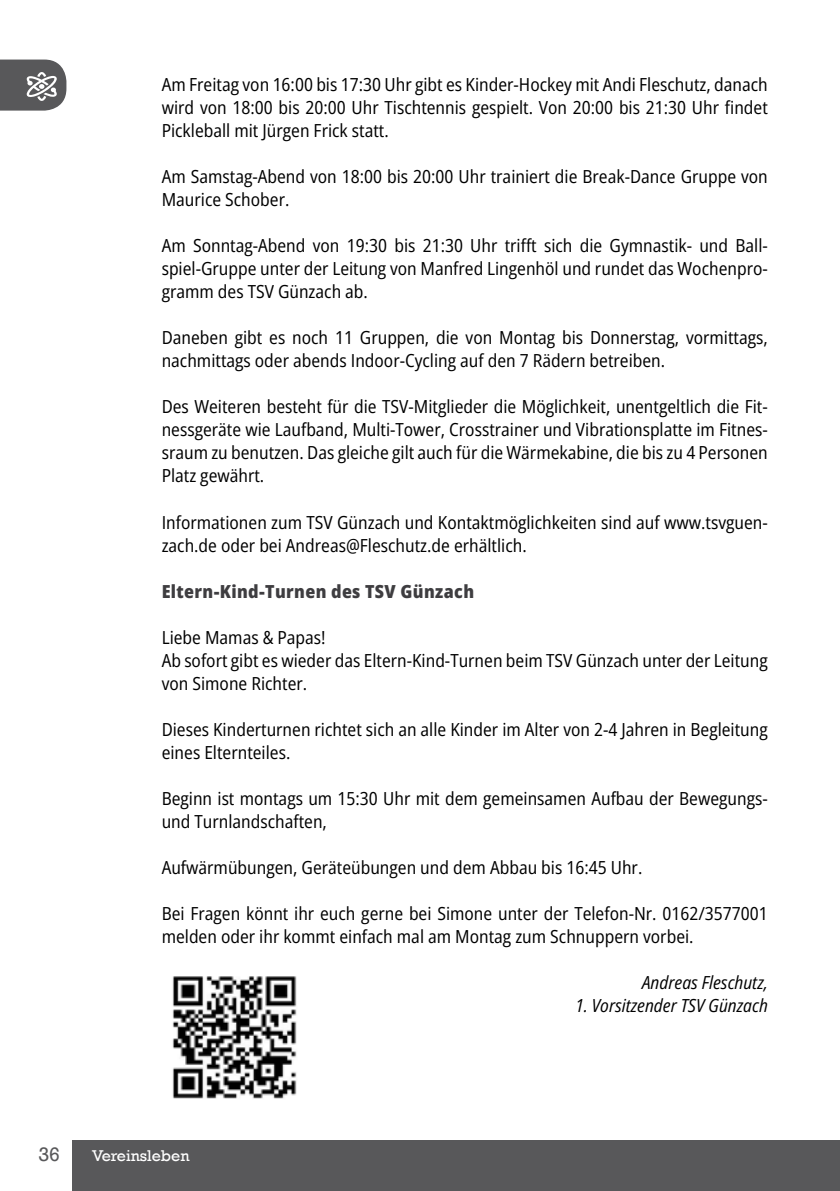
<style>
.page{position:relative;width:840px;height:1191px;background:#fff}
.page>*{position:absolute;margin:0;border:0;box-sizing:border-box;transform-origin:0 0}
.t1{font:20px "Rockwell";color:#58585a}
.t2{font:semi-condensed 18px/23px "Open Sans";color:#000}
.t3{font:italic semi-condensed 18px "Open Sans";color:#000}
.t4{font:800 semi-condensed 18px "Open Sans";letter-spacing:.02em;color:#3e3d40}
.t5{font:16px "Rockwell";color:#fff}
</style>
<div class="page">
<div style="left:72px;top:1140px;width:767px;height:51px;background:#58585a"></div>
<svg style="left:0;top:60px;width:66px;height:51px"></svg>
<img style="left:172px;top:976px;width:125px;height:123px">
<p class="t2" style="left:162px;top:73px;width:607px;text-align:justify">Am Freitag von 16:00 bis 17:30 Uhr gibt es Kinder-Hockey mit Andi Fleschutz, danach wird von 18:00 bis 20:00 Uhr Tischtennis gespielt. Von 20:00 bis 21:30 Uhr findet Pickleball mit Jürgen Frick statt.</p>
<p class="t2" style="left:162px;top:165px;width:607px">Am Samstag-Abend von 18:00 bis 20:00 Uhr trainiert die Break-Dance Gruppe von<br>Maurice Schober.</p>
<p class="t2" style="left:162px;top:234px;width:607px;text-align:justify">Am Sonntag-Abend von 19:30 bis 21:30 Uhr trifft sich die Gymnastik- und Ball&shy;spiel-Gruppe unter der Leitung von Manfred Lingenhöl und rundet das Wochenpro&shy;gramm des TSV Günzach ab.</p>
<p class="t2" style="left:162px;top:326px;width:607px">Daneben gibt es noch 11 Gruppen, die von Montag bis Donnerstag, vormittags, nachmittags oder abends Indoor-Cycling auf den 7 Rädern betreiben.</p>
<p class="t2" style="left:162px;top:395px;width:607px;text-align:justify">Des Weiteren besteht für die TSV-Mitglieder die Möglichkeit, unentgeltlich die Fit&shy;nessgeräte wie Laufband, Multi-Tower, Crosstrainer und Vibrationsplatte im Fitnes&shy;sraum zu benutzen. Das gleiche gilt auch für die Wärmekabine, die bis zu 4 Personen Platz gewährt.</p>
<p class="t2" style="left:162px;top:510px;width:607px">Informationen zum TSV Günzach und Kontaktmöglichkeiten sind auf www.tsvguen&shy;zach.de oder bei Andreas@Fleschutz.de erhältlich.</p>
<p class="t4" style="left:162px;top:578px;width:314px">Eltern-Kind-Turnen des TSV Günzach</p>
<p class="t2" style="left:162px;top:625px;width:607px">Liebe Mamas &amp; Papas!<br>Ab sofort gibt es wieder das Eltern-Kind-Turnen beim TSV Günzach unter der Leitung von Simone Richter.</p>
<p class="t2" style="left:162px;top:717px;width:607px">Dieses Kinderturnen richtet sich an alle Kinder im Alter von 2-4 Jahren in Begleitung eines Elternteiles.</p>
<p class="t2" style="left:162px;top:786px;width:607px">Beginn ist montags um 15:30 Uhr mit dem gemeinsamen Aufbau der Bewegungs&shy;und Turnlandschaften,</p>
<p class="t2" style="left:162px;top:855px;width:482px">Aufwärmübungen, Geräteübungen und dem Abbau bis 16:45 Uhr.</p>
<p class="t2" style="left:162px;top:901px;width:607px">Bei Fragen könnt ihr euch gerne bei Simone unter der Telefon-Nr. 0162/3577001 melden oder ihr kommt einfach mal am Montag zum Schnuppern vorbei.</p>
<p class="t3" style="left:641px;top:969px;width:127px">Andreas Fleschutz,</p>
<p class="t3" style="left:575px;top:992px;width:194px">1. Vorsitzender TSV Günzach</p>
<p class="t1" style="left:38px;top:1143px;width:23px">36</p>
<p class="t5" style="left:92px;top:1146px;width:99px">Vereinsleben</p>
</div>
